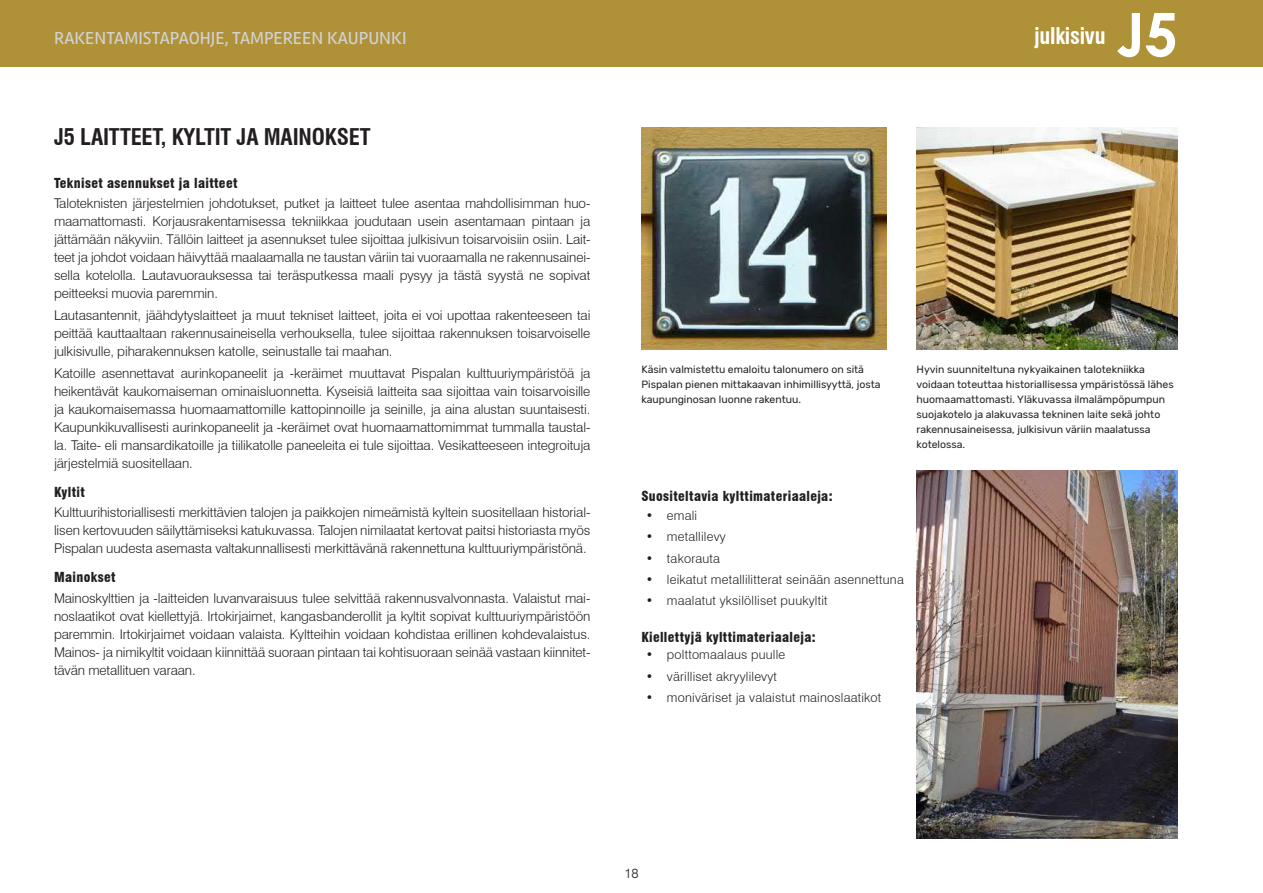
<style>
.page{position:relative;width:1263px;height:893px;background:#fff}
.page>*{position:absolute;margin:0;border:0;box-sizing:border-box;transform-origin:0 0}
.tunnistekirjain{font:700 60px "Century Gothic";color:#fff}
.korttiotsikko{font:700 condensed 22.5px "Swiss 721 BT";letter-spacing:-.01em;color:#231f20}
.palkkiteksti2{font:700 condensed 22.5px "Swiss 721 BT";letter-spacing:-.01em;color:#fff}
.t1{font:18px "Rambla";color:#d1d2d4}
.UUSI_LEIPÄTEKSTI{font:300 13.5px/18px "Swiss 721 BT";letter-spacing:-.01em;color:#231f20;text-align:justify}
.väliotsikko{font:900 condensed 13.5px "Swiss 721 BT";letter-spacing:.025em;color:#231f20}
.leipäteksti_luettelo{font:900 condensed 13.5px "Swiss 721 BT";letter-spacing:.025em;color:#231f20}
.t2{font:300 12.75px "Swiss 721 BT";letter-spacing:.015em;color:#231f20}
.kuvateksti{font:10.5px/15px "Rubik";color:#231f20}
</style>
<div class="page">
<div style="left:0;top:0;width:1263px;height:67px;background:#af9138"></div>
<img style="left:916px;top:470px;width:262px;height:369px">
<img style="left:641px;top:128px;width:245px;height:222px">
<img style="left:916px;top:128px;width:261px;height:222px">
<h3 class="t1" style="left:54px;top:27px;width:354px">RAKENTAMISTAPAOHJE, TAMPEREEN KAUPUNKI</h3>
<p class="korttiotsikko" style="left:54px;top:123px;width:318px">J5 LAITTEET, KYLTIT JA MAINOKSET</p>
<p class="väliotsikko" style="left:54px;top:175px;width:185px">Tekniset asennukset ja laitteet</p>
<p class="UUSI_LEIPÄTEKSTI" style="left:54px;top:194px;width:538px">Taloteknisten järjestelmien johdotukset, putket ja laitteet tulee asentaa mahdollisimman huo&shy;maamattomasti. Korjausrakentamisessa tekniikkaa joudutaan usein asentamaan pintaan ja jättämään näkyviin. Tällöin laitteet ja asennukset tulee sijoittaa julkisivun toisarvoisiin osiin. Lait&shy;teet ja johdot voidaan häivyttää maalaamalla ne taustan väriin tai vuoraamalla ne rakennusainei&shy;sella kotelolla. Lautavuorauksessa tai teräsputkessa maali pysyy ja tästä syystä ne sopivat peitteeksi muovia paremmin.</p>
<p class="UUSI_LEIPÄTEKSTI" style="left:54px;top:306px;width:538px">Lautasantennit, jäähdytyslaitteet ja muut tekniset laitteet, joita ei voi upottaa rakenteeseen tai peittää kauttaaltaan rakennusaineisella verhouksella, tulee sijoittaa rakennuksen toisarvoiselle julkisivulle, piharakennuksen katolle, seinustalle tai maahan.</p>
<p class="UUSI_LEIPÄTEKSTI" style="left:54px;top:364px;width:538px">Katoille asennettavat aurinkopaneelit ja -keräimet muuttavat Pispalan kulttuuriympäristöä ja heikentävät kaukomaiseman ominaisluonnetta. Kyseisiä laitteita saa sijoittaa vain toisarvoisille ja kaukomaisemassa huomaamattomille kattopinnoille ja seinille, ja aina alustan suuntaisesti.<br>Kaupunkikuvallisesti aurinkopaneelit ja -keräimet ovat huomaamattomimmat tummalla taustal&shy;la. Taite- eli mansardikatoille ja tiilikatolle paneeleita ei tule sijoittaa. Vesikatteeseen integroituja järjestelmiä suositellaan.</p>
<p class="väliotsikko" style="left:54px;top:484px;width:32px">Kyltit</p>
<p class="UUSI_LEIPÄTEKSTI" style="left:54px;top:504px;width:538px">Kulttuurihistoriallisesti merkittävien talojen ja paikkojen nimeämistä kyltein suositellaan historial&shy;lisen kertovuuden säilyttämiseksi katukuvassa. Talojen nimilaatat kertovat paitsi historiasta myös Pispalan uudesta asemasta valtakunnallisesti merkittävänä rakennettuna kulttuuriympäristönä.</p>
<p class="väliotsikko" style="left:54px;top:569px;width:63px">Mainokset</p>
<p class="UUSI_LEIPÄTEKSTI" style="left:54px;top:589px;width:538px">Mainoskylttien ja -laitteiden luvanvaraisuus tulee selvittää rakennusvalvonnasta. Valaistut mai&shy;noslaatikot ovat kiellettyjä. Irtokirjaimet, kangasbanderollit ja kyltit sopivat kulttuuriympäristöön paremmin. Irtokirjaimet voidaan valaista. Kyltteihin voidaan kohdistaa erillinen kohdevalaistus.<br>Mainos- ja nimikyltit voidaan kiinnittää suoraan pintaan tai kohtisuoraan seinää vastaan kiinnitet&shy;tävän metallituen varaan.</p>
<p class="palkkiteksti2" style="left:1034px;top:22px;width:73px">julkisivu</p>
<p class="tunnistekirjain" style="left:1116px;top:-11px;width:63px">J5</p>
<p class="kuvateksti" style="left:641px;top:362px;width:241px">Käsin valmistettu emaloitu talonumero on sitä<br>Pispalan pienen mittakaavan inhimillisyyttä, josta kaupunginosan luonne rakentuu.</p>
<p class="kuvateksti" style="left:916px;top:362px;width:259px">Hyvin suunniteltuna nykyaikainen talotekniikka voidaan toteuttaa historiallisessa ympäristössä lähes huomaamattomasti. Yläkuvassa ilmalämpöpumpun suojakotelo ja alakuvassa tekninen laite sekä johto rakennusaineisessa, julkisivun väriin maalatussa kotelossa.</p>
<p class="väliotsikko" style="left:641px;top:488px;width:193px">Suositeltavia kylttimateriaaleja:</p>
<p class="t2" style="left:646px;top:508px;width:53px">• emali</p>
<p class="t2" style="left:646px;top:529px;width:81px">• metallilevy</p>
<p class="t2" style="left:646px;top:550px;width:76px">• takorauta</p>
<p class="t2" style="left:646px;top:572px;width:260px">• leikatut metallilitterat seinään asennettuna</p>
<p class="t2" style="left:646px;top:593px;width:183px">• maalatut yksilölliset puukyltit</p>
<p class="leipäteksti_luettelo" style="left:641px;top:629px;width:176px">Kiellettyjä kylttimateriaaleja:</p>
<p class="t2" style="left:646px;top:647px;width:141px">• polttomaalaus puulle</p>
<p class="t2" style="left:646px;top:668px;width:133px">• värilliset akryylilevyt</p>
<p class="t2" style="left:646px;top:690px;width:237px">• moniväriset ja valaistut mainoslaatikot</p>
<p class="UUSI_LEIPÄTEKSTI" style="left:624px;top:864px;width:16px">18</p>
</div>
